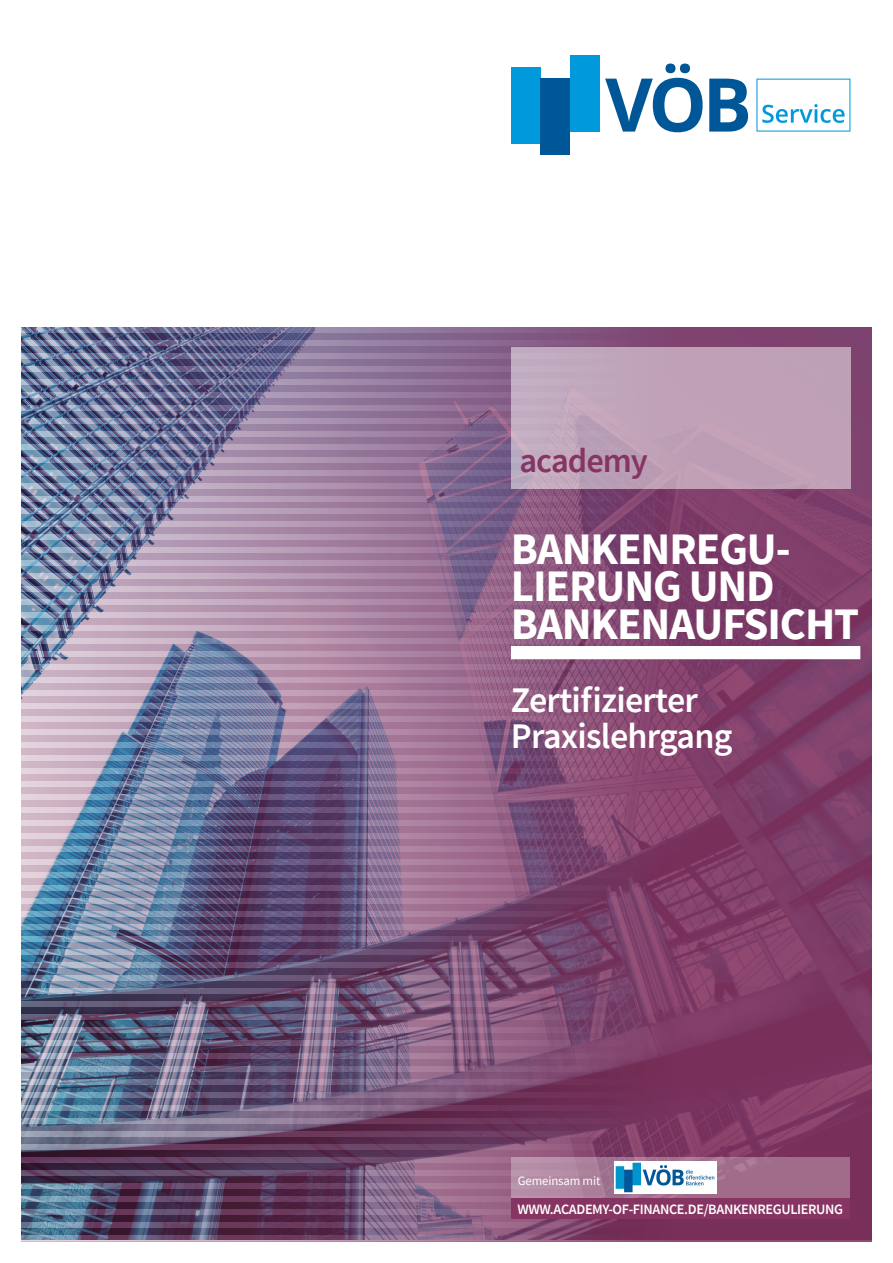
<style>
.page{position:relative;width:893px;height:1263px;background:#fff}
.page>*{position:absolute;margin:0;border:0;box-sizing:border-box;transform-origin:0 0}
.t1{font:700 45px/38px "Source Sans Pro";letter-spacing:-.025em;color:#fff}
.t2{font:600 36px/36px "Source Sans Pro";letter-spacing:-.02em;color:#fff}
.t3{font:600 34.5px "Source Sans Pro";letter-spacing:-.03em;color:#863563}
.t4{font:600 14.25px "Source Sans Pro";letter-spacing:-.025em;color:#fff}
.t5{font:12.75px "Source Sans Pro";letter-spacing:-.01em;color:#fff}
</style>
<div class="page">
<img style="left:21px;top:327px;width:851px;height:915px">
<svg style="left:21px;top:327px;width:622px;height:6px;background:#827399"></svg>
<svg style="left:21px;top:340px;width:622px;height:5px;background:#85759a"></svg>
<svg style="left:21px;top:353px;width:490px;height:5px;background:#877ea2"></svg>
<svg style="left:21px;top:366px;width:490px;height:5px;background:#8a80a3"></svg>
<svg style="left:21px;top:379px;width:490px;height:5px;background:#8b82a4"></svg>
<svg style="left:21px;top:392px;width:490px;height:5px;background:#8e84a6"></svg>
<svg style="left:21px;top:405px;width:490px;height:5px;background:#8f84a6"></svg>
<svg style="left:21px;top:418px;width:490px;height:5px;background:#9286a8"></svg>
<svg style="left:21px;top:431px;width:490px;height:5px;background:#9388a9"></svg>
<svg style="left:21px;top:444px;width:490px;height:5px;background:#968aaa"></svg>
<svg style="left:21px;top:457px;width:490px;height:5px;background:#968bab"></svg>
<svg style="left:21px;top:470px;width:490px;height:5px;background:#978bab"></svg>
<svg style="left:21px;top:483px;width:490px;height:5px;background:#9a8dac"></svg>
<svg style="left:21px;top:496px;width:622px;height:5px;background:#9580a1"></svg>
<svg style="left:21px;top:509px;width:622px;height:5px;background:#9781a2"></svg>
<svg style="left:21px;top:522px;width:622px;height:5px;background:#9a84a4"></svg>
<svg style="left:21px;top:535px;width:622px;height:5px;background:#9d85a4"></svg>
<svg style="left:21px;top:548px;width:622px;height:5px;background:#9f86a5"></svg>
<svg style="left:21px;top:561px;width:622px;height:5px;background:#a288a6"></svg>
<svg style="left:21px;top:574px;width:622px;height:5px;background:#a488a6"></svg>
<svg style="left:21px;top:587px;width:622px;height:5px;background:#a78aa7"></svg>
<svg style="left:21px;top:600px;width:622px;height:5px;background:#a88ba8"></svg>
<svg style="left:21px;top:612px;width:622px;height:6px;background:#ac8daa"></svg>
<svg style="left:21px;top:625px;width:622px;height:6px;background:#ad8da9"></svg>
<svg style="left:21px;top:638px;width:622px;height:6px;background:#ac8da9"></svg>
<svg style="left:21px;top:651px;width:490px;height:6px;background:#ad99b3"></svg>
<svg style="left:21px;top:664px;width:622px;height:6px;background:#a88ca9"></svg>
<svg style="left:21px;top:677px;width:622px;height:6px;background:#a88ca9"></svg>
<svg style="left:21px;top:690px;width:622px;height:6px;background:#a68ba8"></svg>
<svg style="left:21px;top:703px;width:622px;height:6px;background:#a58aa8"></svg>
<svg style="left:21px;top:716px;width:622px;height:6px;background:#a189a7"></svg>
<svg style="left:21px;top:729px;width:622px;height:6px;background:#9b85a4"></svg>
<svg style="left:21px;top:742px;width:622px;height:5px;background:#9783a3"></svg>
<svg style="left:21px;top:755px;width:622px;height:5px;background:#9480a1"></svg>
<svg style="left:21px;top:768px;width:622px;height:5px;background:#937d9e"></svg>
<svg style="left:21px;top:781px;width:622px;height:5px;background:#8f7a9c"></svg>
<svg style="left:21px;top:794px;width:622px;height:5px;background:#927c9d"></svg>
<svg style="left:21px;top:807px;width:622px;height:5px;background:#8e799a"></svg>
<svg style="left:21px;top:820px;width:622px;height:5px;background:#8c7799"></svg>
<svg style="left:21px;top:833px;width:622px;height:5px;background:#8b7698"></svg>
<svg style="left:21px;top:846px;width:622px;height:5px;background:#8a7597"></svg>
<svg style="left:21px;top:859px;width:622px;height:5px;background:#887496"></svg>
<svg style="left:21px;top:872px;width:622px;height:5px;background:#877395"></svg>
<svg style="left:21px;top:885px;width:622px;height:5px;background:#867294"></svg>
<svg style="left:21px;top:898px;width:622px;height:5px;background:#857192"></svg>
<svg style="left:21px;top:911px;width:622px;height:5px;background:#806d8f"></svg>
<svg style="left:21px;top:924px;width:622px;height:5px;background:#7b698c"></svg>
<svg style="left:21px;top:937px;width:622px;height:5px;background:#776488"></svg>
<svg style="left:21px;top:950px;width:622px;height:5px;background:#796487"></svg>
<svg style="left:21px;top:963px;width:622px;height:5px;background:#7b6587"></svg>
<svg style="left:21px;top:976px;width:622px;height:5px;background:#7e6a8a"></svg>
<svg style="left:21px;top:989px;width:622px;height:5px;background:#7e6788"></svg>
<svg style="left:21px;top:1002px;width:622px;height:5px;background:#7a5f81"></svg>
<svg style="left:21px;top:1015px;width:622px;height:5px;background:#7d6384"></svg>
<svg style="left:21px;top:1027px;width:622px;height:6px;background:#846e8e"></svg>
<svg style="left:21px;top:1040px;width:622px;height:6px;background:#846c8c"></svg>
<svg style="left:21px;top:1053px;width:622px;height:6px;background:#836989"></svg>
<svg style="left:21px;top:1066px;width:622px;height:6px;background:#857191"></svg>
<svg style="left:21px;top:1079px;width:622px;height:6px;background:#7f6a8a"></svg>
<svg style="left:21px;top:1092px;width:622px;height:6px;background:#7d6686"></svg>
<svg style="left:21px;top:1105px;width:622px;height:6px;background:#7d6585"></svg>
<svg style="left:21px;top:1118px;width:622px;height:6px;background:#7f6584"></svg>
<svg style="left:21px;top:1131px;width:622px;height:6px;background:#805f7e"></svg>
<svg style="left:21px;top:1144px;width:622px;height:6px;background:#795273"></svg>
<svg style="left:21px;top:1157px;width:490px;height:5px;background:#754f71"></svg>
<svg style="left:21px;top:1170px;width:490px;height:5px;background:#7a5c7c"></svg>
<svg style="left:21px;top:1183px;width:490px;height:5px;background:#7c6585"></svg>
<svg style="left:21px;top:1196px;width:490px;height:5px;background:#7c6685"></svg>
<svg style="left:21px;top:1209px;width:490px;height:5px;background:#786282"></svg>
<svg style="left:21px;top:1222px;width:622px;height:5px;background:#795a7c"></svg>
<svg style="left:21px;top:1235px;width:622px;height:5px;background:#78587a"></svg>
<svg style="left:511px;top:1157px;width:338px;height:41px;background:#a87995"></svg>
<div style="left:511px;top:646px;width:349px;height:13px;background:#fff"></div>
<div style="left:511px;top:347px;width:339px;height:142px;background:linear-gradient(to right,#c0a9be,#be9cb4)"></div>
<div style="left:511px;top:1198px;width:338px;height:20px;background:#863563"></div>
<div style="left:511px;top:67px;width:29px;height:76px;background:#0099dc"></div>
<div style="left:540px;top:79px;width:30px;height:76px;background:#005798"></div>
<div style="left:570px;top:55px;width:29px;height:77px;background:#0099dc"></div>
<svg style="left:709px;top:79px;width:39px;height:53px"></svg>
<svg style="left:605px;top:64px;width:98px;height:68px"></svg>
<svg style="left:756px;top:79px;width:94px;height:53px"></svg>
<img style="left:614px;top:1161px;width:103px;height:32px">
<h3 class="t3" style="left:519px;top:438px;width:130px">academy</h3>
<h1 class="t1" style="left:511px;top:529px;width:350px">BANKENREGU-<br>LIERUNG UND<br>BANKENAUFSICHT</h1>
<h2 class="t2" style="left:511px;top:682px;width:223px">Zertifizierter<br>Praxislehrgang</h2>
<p class="t5" style="left:518px;top:1173px;width:84px">Gemeinsam mit</p>
<p class="t4" style="left:517px;top:1199px;width:327px">WWW.ACADEMY-OF-FINANCE.DE/BANKENREGULIERUNG</p>
</div>
